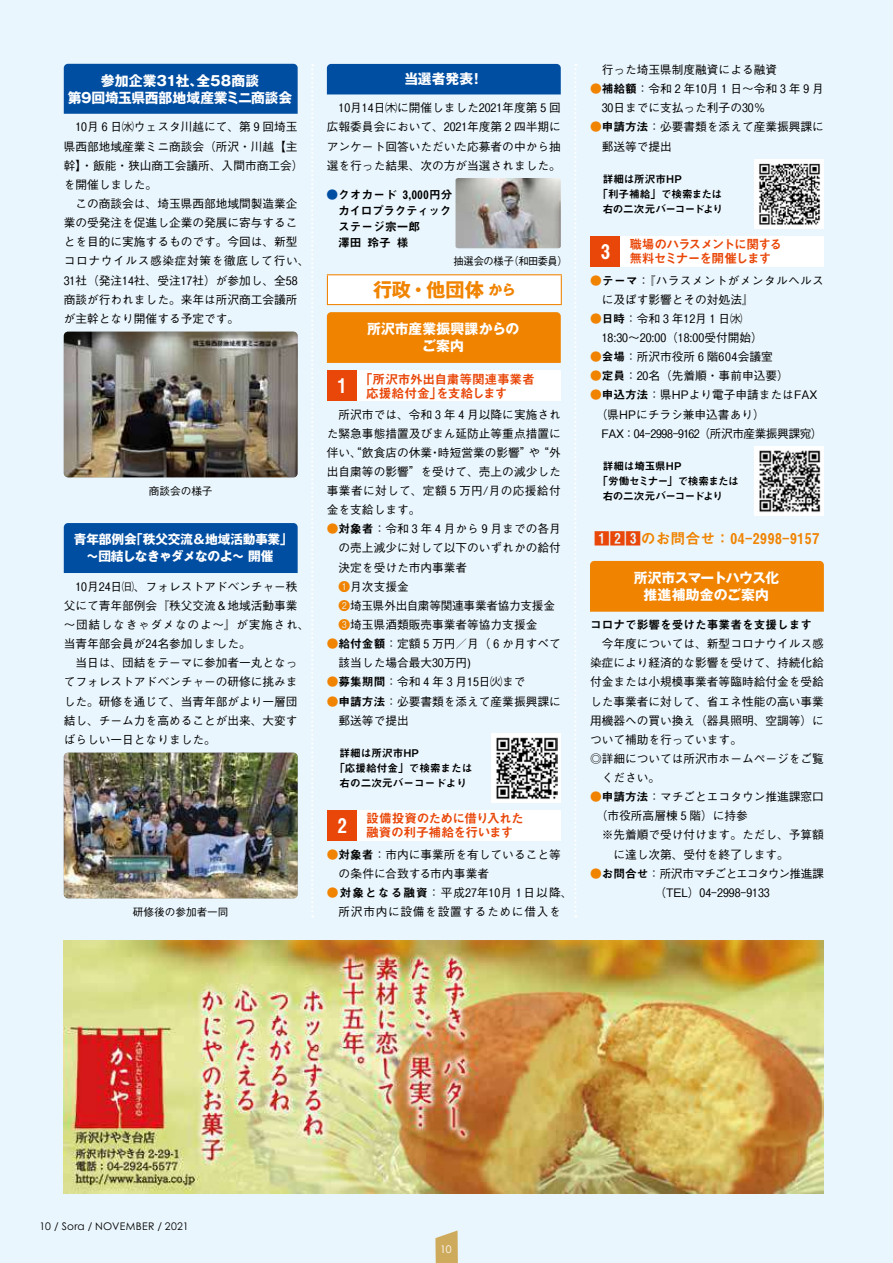
<style>
.page{position:relative;width:893px;height:1263px;background:#eaf6fd}
.page>*{position:absolute;margin:0;border:0;box-sizing:border-box;transform-origin:0 0}
.t1{font:20.25px "M Num Midashi Go MB31";color:#fff}
.t2{font:700 19.2px "Gothic MB101 Pr 6 N";color:#f08300}
.t3{font:14.85px "M Num Midashi Go MB31";color:#f08300}
.t4{font:700 13.8px/17px "Gothic MB101 Pr 6 N";color:#fff;text-align:center}
.t5{font:700 13.8px/17px "Gothic MB101 Pr 6 N";letter-spacing:-.02em;color:#fff;text-align:center}
.t6{font:700 12.75px/17px "Gothic MB101 Pr 6 N";letter-spacing:-.025em;color:#fff;text-align:center}
.t7{font:12.75px/13.8px "M Num Midashi Go MB31";letter-spacing:-.02em;color:#e94709}
.t8{font:12.75px/13.8px "M Num Midashi Go MB31";letter-spacing:-.05em;color:#e94709}
.t9{font:12.75px/13.8px "M Num Midashi Go MB31";letter-spacing:-.075em;color:#e94709}
.t10{font:11.7px/19.2px "M Num Gothic BBB Medium";color:#000}
.t11{font:11.7px/19.2px "M Num Gothic BBB Medium";letter-spacing:-.035em;color:#000}
.t12{font:11.7px/15.9px "M Num Midashi Go MB31";color:#000}
.t13{font:11.7px/19.2px "M Num Gothic BBB Medium";letter-spacing:.06em;color:#000;text-align:center}
.t14{font:11.7px/19.2px "M Num Gothic BBB Medium";letter-spacing:.03em;color:#000}
.t15{font:10.65px "M Num Midashi Go MB31";color:#000}
.t16{font:10.65px "M Num Midashi Go MB31";letter-spacing:-.045em;color:#000}
.t17{font:10.65px "M Num Gothic BBB Medium";color:#000}
.t18{font:10.65px "M Num Midashi Go MB31";letter-spacing:-.06em;color:#000}
.t19{font:10.65px "M Num Midashi Go MB31";letter-spacing:-.025em;color:#000}
.t20{font:10.65px "M Num Gothic BBB Medium";letter-spacing:-.03em;color:#000;scale:.96 1}
.t21{font:10.5px "Century Gothic Pro";letter-spacing:.03em;color:#000}
.t22{font:10.5px "Century Gothic Pro";color:#fff}
.s1{font-family:"M Num Gothic BBB Medium";color:#004ea2}
.s2{font-size:13.8px}
.s3{font-family:"M Num Midashi Go MB31";color:#f08300}
.s4{font-family:"M Num Midashi Go MB31"}
.s5{color:#f08300}
.s6{color:#e94709}
</style>
<div class="page">
<svg style="left:435px;top:1230px;width:23px;height:33px"></svg>
<div style="left:64px;top:64px;width:234px;height:50px;background:#004ea2"></div>
<img style="left:64px;top:332px;width:234px;height:145px">
<div style="left:64px;top:523px;width:234px;height:50px;background:#004ea2"></div>
<img style="left:64px;top:753px;width:234px;height:145px">
<div style="left:327px;top:64px;width:234px;height:30px;background:#004ea2"></div>
<img style="left:455px;top:178px;width:106px;height:70px">
<div style="left:327px;top:275px;width:234px;height:30px;background:#fff"></div>
<hr style="left:327px;top:274px;width:235px;height:1px;background:#f08300">
<svg style="left:327px;top:275px;width:1px;height:29px"></svg>
<svg style="left:561px;top:275px;width:1px;height:29px"></svg>
<hr style="left:327px;top:304px;width:235px;height:1px;background:#f08300">
<div style="left:327px;top:312px;width:234px;height:51px;background:#f08300"></div>
<div style="left:327px;top:370px;width:31px;height:31px;background:#e94709"></div>
<div style="left:358px;top:370px;width:203px;height:31px;background:#fff"></div>
<div style="left:492px;top:733px;width:69px;height:70px;background:#fff"></div>
<img style="left:496px;top:737px;width:61px;height:62px">
<div style="left:327px;top:810px;width:31px;height:31px;background:#e94709"></div>
<div style="left:358px;top:810px;width:203px;height:31px;background:#fff"></div>
<img style="left:755px;top:160px;width:69px;height:69px">
<div style="left:590px;top:236px;width:31px;height:31px;background:#e94709"></div>
<div style="left:621px;top:236px;width:203px;height:31px;background:#fff"></div>
<img style="left:755px;top:447px;width:69px;height:69px">
<div style="left:590px;top:561px;width:234px;height:51px;background:#f08300"></div>
<svg style="left:574px;top:64px;width:2px;height:853px"></svg>
<svg style="left:311px;top:64px;width:2px;height:853px"></svg>
<img style="left:64px;top:940px;width:760px;height:254px">
<p class="t4" style="left:68px;top:71px;width:226px">参加企業31社、全58商談<br>第9回埼玉県西部地域産業ミニ商談会</p>
<p class="t10" style="left:64px;top:116px;width:241px;text-indent:12px">10月６日㈬ウェスタ川越にて、第９回埼玉県西部地域産業ミニ商談会（所沢・川越【主幹】・飯能・狭山商工会議所、入間市商工会）を開催しました。</p>
<p class="t10" style="left:64px;top:193px;width:247px;text-indent:12px">この商談会は、埼玉県西部地域間製造業企業の受発注を促進し企業の発展に寄与することを目的に実施するものです。今回は、新型コロナウイルス感染症対策を徹底して行い、<br>31社（発注14社、受注17社）が参加し、全58商談が行われました。来年は所沢商工会議所が主幹となり開催する予定です。</p>
<p class="t17" style="left:149px;top:482px;width:65px">商談会の様子</p>
<p class="t6" style="left:74px;top:531px;width:220px">青年部例会「秩父交流＆地域活動事業」～団結しなきゃダメなのよ～ 開催</p>
<p class="t10" style="left:64px;top:575px;width:247px;text-indent:12px">10月24日㈰、フォレストアドベンチャー秩父にて青年部例会『秩父交流＆地域活動事業～団結しなきゃダメなのよ～』が実施され、当青年部会員が24名参加しました。</p>
<p class="t10" style="left:64px;top:652px;width:235px;text-align:justify;text-indent:12px">当日は、団結をテーマに参加者一丸となってフォレストアドベンチャーの研修に挑みました。研修を通じて、当青年部がより一層団結し、チーム力を高めることが出来、大変すばらしい一日となりました。</p>
<p class="t17" style="left:133px;top:903px;width:97px">研修後の参加者一同</p>
<p class="t4" style="left:404px;top:70px;width:80px">当選者発表！</p>
<p class="t10" style="left:327px;top:97px;width:235px;text-align:justify;text-indent:12px">10月14日㈭に開催しました2021年度第５回広報委員会において、2021年度第２四半期にアンケート回答いただいた応募者の中から抽選を行った結果、次の方が当選されました。</p>
<p class="t12" style="left:327px;top:185px;width:127px"><span class="s1">●</span>クオカード 3,000円分　カイロプラクティック　ステージ宗一郎　<br>　澤田 玲子 様</p>
<p class="t20" style="left:453px;top:252px;width:120px">抽選会の様子（和田委員）</p>
<h2 class="t2" style="left:373px;top:274px;width:144px">行政・他団体 <span class="s2">から</span></h2>
<p class="t4" style="left:367px;top:320px;width:154px">所沢市産業振興課からのご案内</p>
<h1 class="t1" style="left:337px;top:370px;width:12px">1</h1>
<p class="t7" style="left:366px;top:370px;width:170px;text-indent:-6px">「所沢市外出自粛等関連事業者応援給付金」を支給します</p>
<p class="t10" style="left:327px;top:403px;width:235px;text-align:justify;text-indent:12px">所沢市では、令和３年４月以降に実施された緊急事態措置及びまん延防止等重点措置に伴い、“飲食店の休業・時短営業の影響”や“外出自粛等の影響”を受けて、売上の減少した事業者に対して、定額５万円/月の応援給付金を支給します。</p>
<p class="t10" style="left:339px;top:518px;width:224px;text-indent:-12px"><span class="s3">●</span><span class="s4">対象者</span>：令和３年４月から９月までの各月の売上減少に対して以下のいずれかの給付決定を受けた市内事業者<br><span class="s5">❶</span>月次支援金<br><span class="s5">❷</span>埼玉県外出自粛等関連事業者協力支援金<br><span class="s5">❸</span>埼玉県酒類販売事業者等協力支援金</p>
<p class="t10" style="left:339px;top:633px;width:224px;text-indent:-12px"><span class="s5">●</span><span class="s4">給付金額</span>：定額５万円／月（６か月すべて該当した場合最大30万円)</p>
<p class="t10" style="left:327px;top:671px;width:200px"><span class="s5">●</span><span class="s4">募集期間</span>：令和４年３月15日㈫まで</p>
<p class="t10" style="left:339px;top:690px;width:224px;text-indent:-12px"><span class="s5">●</span><span class="s4">申請方法</span>：必要書類を添えて産業振興課に郵送等で提出</p>
<p class="t15" style="left:340px;top:745px;width:81px">詳細は所沢市HP</p>
<p class="t15" style="left:334px;top:760px;width:140px">「応援給付金」で検索または</p>
<p class="t15" style="left:340px;top:774px;width:129px">右の二次元バーコードより</p>
<h1 class="t1" style="left:337px;top:809px;width:12px">2</h1>
<p class="t8" style="left:366px;top:810px;width:159px">設備投資のために借り入れた融資の利子補給を行います</p>
<p class="t10" style="left:327px;top:843px;width:235px"><span class="s3">●</span><span class="s4">対象者</span>：市内に事業所を有していること等　の条件に合致する市内事業者</p>
<p class="t13" style="left:327px;top:881px;width:247px"><span class="s5">●</span><span class="s4">対象となる融資</span>：平成27年10月１日以降、所沢市内に設備を設置するために借入を</p>
<p class="t10" style="left:602px;top:59px;width:177px">行った埼玉県制度融資による融資</p>
<p class="t10" style="left:602px;top:78px;width:224px;text-indent:-12px"><span class="s5">●</span><span class="s4">補給額</span>：令和２年10月１日～令和３年９月<br>30日までに支払った利子の30％</p>
<p class="t10" style="left:602px;top:116px;width:224px;text-indent:-12px"><span class="s5">●</span><span class="s4">申請方法</span>：必要書類を添えて産業振興課に郵送等で提出</p>
<p class="t15" style="left:603px;top:171px;width:80px">詳細は所沢市HP</p>
<p class="t19" style="left:597px;top:185px;width:126px">「利子補給」で検索または</p>
<p class="t16" style="left:603px;top:200px;width:122px">右の二次元バーコードより</p>
<h1 class="t1" style="left:600px;top:235px;width:12px">3</h1>
<p class="t9" style="left:629px;top:236px;width:155px">職場のハラスメントに関する無料セミナーを開催します</p>
<p class="t14" style="left:602px;top:269px;width:224px;text-indent:-12px"><span class="s5">●</span><span class="s4">テーマ</span>：『ハラスメントがメンタルヘルスに及ぼす影響とその対処法』</p>
<p class="t10" style="left:590px;top:307px;width:174px"><span class="s5">●</span><span class="s4">日時</span>：令和３年12月１日㈬　18:30～20:00（18:00受付開始）</p>
<p class="t10" style="left:590px;top:346px;width:184px"><span class="s5">●</span><span class="s4">会場</span>：所沢市役所６階604会議室</p>
<p class="t10" style="left:590px;top:365px;width:200px"><span class="s5">●</span><span class="s4">定員</span>：20名（先着順・事前申込要）</p>
<p class="t10" style="left:590px;top:384px;width:229px"><span class="s5">●</span><span class="s4">申込方法</span>：県HPより電子申請またはFAX　（県HPにチラシ兼申込書あり）</p>
<p class="t11" style="left:601px;top:422px;width:223px">FAX：04-2998-9162（所沢市産業振興課宛）</p>
<p class="t15" style="left:603px;top:458px;width:80px">詳細は埼玉県HP</p>
<p class="t18" style="left:597px;top:472px;width:143px">「労働セミナー」で検索または</p>
<p class="t16" style="left:603px;top:487px;width:122px">右の二次元バーコードより</p>
<p class="t3" style="left:594px;top:527px;width:226px"><span class="s6">₁₂₃</span>のお問合せ：04-2998-9157</p>
<p class="t5" style="left:634px;top:569px;width:147px">所沢市スマートハウス化推進補助金のご案内</p>
<p class="t12" style="left:590px;top:615px;width:224px">コロナで影響を受けた事業者を支援します</p>
<p class="t10" style="left:602px;top:633px;width:224px">今年度については、新型コロナウイルス感</p>
<p class="t10" style="left:590px;top:652px;width:235px">染症により経済的な影響を受けて、持続化給</p>
<p class="t10" style="left:590px;top:671px;width:235px">付金または小規模事業者等臨時給付金を受給</p>
<p class="t10" style="left:590px;top:690px;width:235px">した事業者に対して、省エネ性能の高い事業</p>
<p class="t10" style="left:590px;top:709px;width:235px">用機器への買い換え（器具照明、空調等）に</p>
<p class="t10" style="left:590px;top:728px;width:154px">ついて補助を行っています。</p>
<p class="t10" style="left:590px;top:747px;width:235px">◎詳細については所沢市ホームページをご覧</p>
<p class="t10" style="left:602px;top:767px;width:60px">ください。</p>
<p class="t10" style="left:590px;top:786px;width:235px"><span class="s5">●</span><span class="s4">申請方法</span>：マチごとエコタウン推進課窓口</p>
<p class="t10" style="left:596px;top:805px;width:154px">（市役所高層棟５階）に持参</p>
<p class="t10" style="left:602px;top:824px;width:224px">※先着順で受け付けます。ただし、予算額</p>
<p class="t10" style="left:613px;top:843px;width:177px">に達し次第、受付を終了します。</p>
<p class="t11" style="left:590px;top:862px;width:235px"><span class="s5">●</span><span class="s4">お問合せ</span>：所沢市マチごとエコタウン推進課　　　　　　（TEL）04-2998-9133</p>
<p class="t21" style="left:40px;top:1220px;width:151px">10 / Sora / NOVEMBER / 2021</p>
<p class="t22" style="left:440px;top:1243px;width:13px">10</p>
</div>
